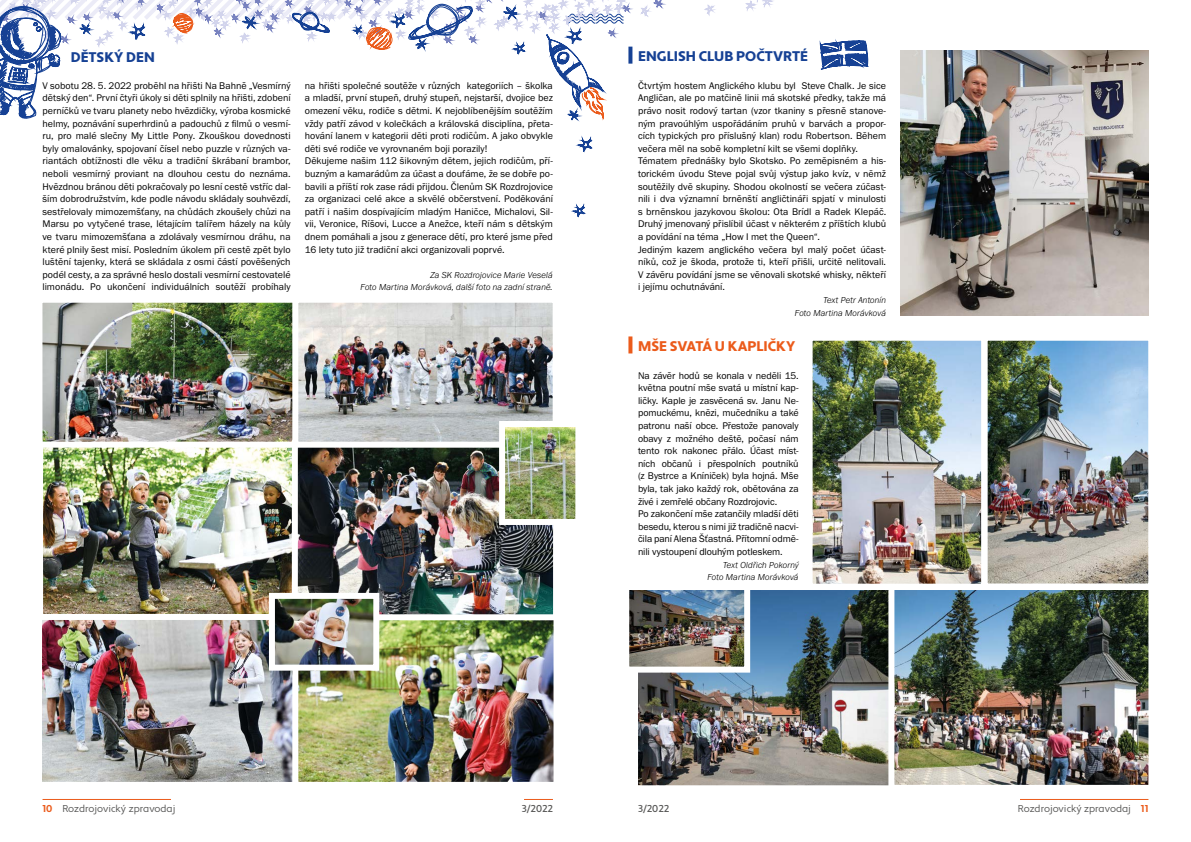
<style>
.page{position:relative;width:1191px;height:842px;background:#fff}
.page>*{position:absolute;margin:0;border:0;box-sizing:border-box;transform-origin:0 0}
.t1{font:900 14px "Apertura";letter-spacing:.005em;color:#164194}
.t2{font:900 14px "Apertura";letter-spacing:-.005em;color:#eb5b1b}
.t3{font:10px/12.6px "Franklin Gothic URW Boo";color:#000}
.t4{font:10px "Apertura";color:#575756}
.t5{font:500 10px "Apertura";color:#575756}
.t6{font:italic 300 9px/12.6px "Franklin Gothic URW";color:#000;text-align:right}
.s1{font-weight:700;color:#eb5b1b}
</style>
<div class="page">
<hr style="left:43px;top:799px;width:128px;height:1px;background:#eb5b1b">
<hr style="left:1020px;top:799px;width:128px;height:1px;background:#eb5b1b">
<svg style="left:524px;top:799px;width:29px;height:1px"></svg>
<img style="left:42px;top:623px;width:247px;height:159px">
<img style="left:42px;top:451px;width:247px;height:172px">
<img style="left:289px;top:623px;width:265px;height:159px">
<img style="left:42px;top:302px;width:247px;height:149px">
<img style="left:289px;top:451px;width:254px;height:172px">
<img style="left:289px;top:302px;width:254px;height:149px">
<svg style="left:543px;top:203px;width:90px;height:502px"></svg>
<svg style="left:0;top:0;width:773px;height:153px"></svg>
<svg style="left:628px;top:47px;width:4px;height:17px"></svg>
<svg style="left:628px;top:336px;width:4px;height:17px"></svg>
<svg style="left:819px;top:39px;width:50px;height:31px"></svg>
<img style="left:900px;top:51px;width:248px;height:265px">
<img style="left:629px;top:590px;width:256px;height:196px">
<img style="left:885px;top:593px;width:264px;height:193px">
<img style="left:803px;top:340px;width:175px;height:253px">
<img style="left:978px;top:340px;width:171px;height:253px">
<img style="left:620px;top:581px;width:133px;height:95px">
<img style="left:266px;top:590px;width:116px;height:84px">
<img style="left:496px;top:418px;width:88px;height:110px">
<h1 class="t1" style="left:71px;top:48px;width:85px">DĚTSKÝ DEN</h1>
<p class="t3" style="left:43px;top:79px;width:250px;text-align:justify">V sobotu 28. 5. 2022 proběhl na hřišti Na Bahně „Vesmírný dětský den“. První čtyři úkoly si děti splnily na hřišti, zdobení perníčků ve tvaru planety nebo hvězdičky, výroba kosmické helmy, poznávání superhrdinů a padouchů z filmů o vesmí&shy;ru, pro malé slečny My Little Pony. Zkouškou dovednosti byly omalovánky, spojovaní čísel nebo puzzle v různých va&shy;riantách obtížnosti dle věku a tradiční škrábaní brambor, neboli vesmírný proviant na dlouhou cestu do neznáma.<br>Hvězdnou bránou děti pokračovaly po lesní cestě vstříc dal&shy;ším dobrodružstvím, kde podle návodu skládaly souhvězdí, sestřelovaly mimozemšťany, na chůdách zkoušely chůzi na Marsu po vytyčené trase, létajícím talířem házely na kůly ve tvaru mimozemšťana a zdolávaly vesmírnou dráhu, na které plnily šest misí. Posledním úkolem při cestě zpět bylo luštění tajenky, která se skládala z osmi částí pověšených podél cesty, a za správné heslo dostali vesmírní cestovatelé limonádu. Po ukončení individuálních soutěží probíhaly</p>
<p class="t3" style="left:305px;top:79px;width:250px">na hřišti společné soutěže v různých kategoriích – školka a mladší, první stupeň, druhý stupeň, nejstarší, dvojice bez omezení věku, rodiče s dětmi. K nejoblíbenějším soutěžím vždy patří závod v kolečkách a královská disciplína, přeta&shy;hování lanem v kategorii děti proti rodičům. A jako obvykle děti své rodiče ve vyrovnaném boji porazily!<br>Děkujeme našim 112 šikovným dětem, jejich rodičům, pří&shy;buzným a kamarádům za účast a doufáme, že se dobře po&shy;bavili a příští rok zase rádi přijdou. Členům SK Rozdrojovice za organizaci celé akce a skvělé občerstvení. Poděkování patří i našim dospívajícím mladým Haničce, Michalovi, Sil&shy;vii, Veronice, Ríšovi, Lucce a Anežce, kteří nám s dětským dnem pomáhali a jsou z generace dětí, pro které jsme před 16 lety tuto již tradiční akci organizovali poprvé.</p>
<p class="t6" style="left:360px;top:268px;width:194px">Za SK Rozdrojovice Marie Veselá<br>Foto Martina Morávková, další foto na zadní straně.</p>
<h1 class="t1" style="left:638px;top:48px;width:171px">ENGLISH CLUB POČTVRTÉ</h1>
<p class="t3" style="left:638px;top:79px;width:250px">Čtvrtým hostem Anglického klubu byl Steve Chalk. Je sice Angličan, ale po matčině linii má skotské předky, takže má právo nosit rodový tartan (vzor tkaniny s přesně stanove&shy;ným pravoúhlým uspořádáním pruhů v barvách a propor&shy;cích typických pro příslušný klan) rodu Robertson. Během večera měl na sobě kompletní kilt se všemi doplňky.<br>Tématem přednášky bylo Skotsko. Po zeměpisném a his&shy;torickém úvodu Steve pojal svůj výstup jako kvíz, v němž soutěžily dvě skupiny. Shodou okolností se večera zúčast&shy;nili i dva významní brněnští angličtináři spjatí v minulosti s brněnskou jazykovou školou: Ota Brídl a Radek Klepáč.<br>Druhý jmenovaný přislíbil účast v některém z příštích klubů a povídání na téma „How I met the Queen“.<br>Jediným kazem anglického večera byl malý počet účast&shy;níků, což je škoda, protože ti, kteří přišli, určitě nelitovali.<br>V závěru povídání jsme se věnovali skotské whisky, někteří i jejímu ochutnávání.</p>
<p class="t6" style="left:795px;top:294px;width:93px">Text Petr Antonín<br>Foto Martina Morávková</p>
<h1 class="t2" style="left:638px;top:337px;width:159px">MŠE SVATÁ U KAPLIČKY</h1>
<p class="t3" style="left:638px;top:369px;width:162px">Na závěr hodů se konala v neděli 15. května poutní mše svatá u místní kap&shy;ličky. Kaple je zasvěcená sv. Janu Ne&shy;pomuckému, knězi, mučedníku a také patronu naší obce. Přestože panovaly obavy z možného deště, počasí nám tento rok nakonec přálo. Účast míst&shy;ních občanů i přespolních poutníků (z Bystrce a Kníniček) byla hojná. Mše byla, tak jako každý rok, obětována za živé i zemřelé občany Rozdrojovic.<br>Po zakončení mše zatančily mladší děti besedu, kterou s nimi již tradičně nacvi&shy;čila paní Alena Šťastná. Přítomní odmě&shy;nili vystoupení dlouhým potleskem.</p>
<p class="t6" style="left:707px;top:558px;width:93px">Text Oldřich Pokorný<br>Foto Martina Morávková</p>
<p class="t4" style="left:43px;top:803px;width:134px"><span class="s1">10</span> Rozdrojovický zpravodaj</p>
<p class="t5" style="left:522px;top:803px;width:33px">3/2022</p>
<p class="t5" style="left:638px;top:803px;width:33px">3/2022</p>
<p class="t4" style="left:1018px;top:803px;width:132px">Rozdrojovický zpravodaj <span class="s1">11</span></p>
</div>
